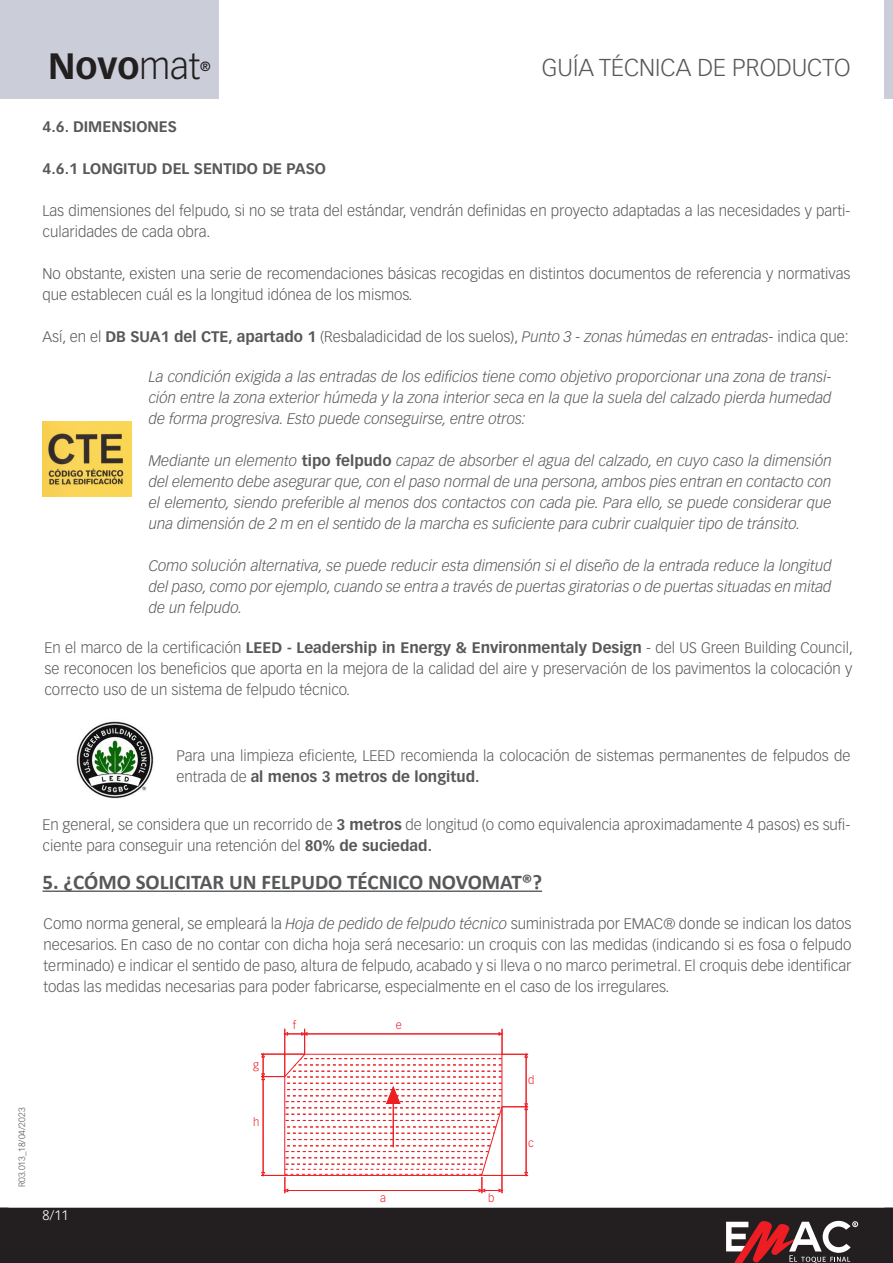
<style>
.page{position:relative;width:893px;height:1263px;background:#fff}
.page>*{position:absolute;margin:0;border:0;box-sizing:border-box;transform-origin:0 0}
.t1{font:700 36px "Vectora LT Std";color:#231f20}
.t2{font:300 24px "Vectora LT Std";color:#57585a}
.t3{font:700 21px "Calibri";color:#57585a}
.Estilo_de_párrafo_1{font:300 15px/21px "Vectora LT Std";color:#57585a}
.Estilo_de_párrafo_1-2{font:italic 300 15px/21px "Vectora LT Std";color:#57585a;text-align:justify}
.Estilo_de_párrafo_1-3{font:700 15px "Vectora LT Std";color:#57585a}
.Estilo_de_párrafo_1-4{font:300 13.5px "Vectora LT Std";color:#fff}
.t4{font:700 13.05px "Vectora LT Std";color:#231f20}
.t5{font:300 11.25px "Vectora LT Std";color:#ee1d23}
.t6{font:300 9px "Vectora LT Std";color:#57585a}
.s1{font-weight:300}
.s2{font-weight:700}
.s3{font-style:italic}
.s4{font-weight:700;font-style:normal}
</style>
<div class="page">
<div style="left:0;top:1208px;width:884px;height:55px;background:#231f20"></div>
<svg style="left:884px;top:1208px;width:9px;height:55px"></svg>
<svg style="left:726px;top:1221px;width:132px;height:42px"></svg>
<div style="left:0;top:0;width:219px;height:98px;background:#cbced9"></div>
<div style="left:884px;top:0;width:9px;height:98px;background:#cbced9"></div>
<img style="left:43px;top:422px;width:89px;height:75px">
<img style="left:76px;top:721px;width:78px;height:78px">
<hr style="left:43px;top:890px;width:499px;height:2px;background:#57585a">
<svg style="left:261px;top:1029px;width:267px;height:164px"></svg>
<h1 class="t1" style="left:48px;top:44px;width:154px">Novo<span class="s1">mat</span></h1>
<p class="t4" style="left:200px;top:59px;width:12px">®</p>
<h2 class="t2" style="left:542px;top:54px;width:310px">GUÍA TÉCNICA DE PRODUCTO</h2>
<p class="Estilo_de_párrafo_1-3" style="left:43px;top:117px;width:136px">4.6. DIMENSIONES</p>
<p class="Estilo_de_párrafo_1-3" style="left:43px;top:159px;width:285px">4.6.1 LONGITUD DEL SENTIDO DE PASO</p>
<p class="Estilo_de_párrafo_1" style="left:43px;top:200px;width:809px">Las dimensiones del felpudo, si no se trata del estándar, vendrán definidas en proyecto adaptadas a las necesidades y parti&shy;cularidades de cada obra.</p>
<p class="Estilo_de_párrafo_1" style="left:43px;top:263px;width:809px">No obstante, existen una serie de recomendaciones básicas recogidas en distintos documentos de referencia y normativas que establecen cuál es la longitud idónea de los mismos.</p>
<p class="Estilo_de_párrafo_1" style="left:43px;top:326px;width:808px">Así, en el <span class="s2">DB SUA1 del CTE, apartado 1</span> (Resbaladicidad de los suelos), <span class="s3">Punto 3 - zonas húmedas en entradas-</span> indica que:</p>
<p class="Estilo_de_párrafo_1-2" style="left:149px;top:366px;width:684px">La condición exigida a las entradas de los edificios tiene como objetivo proporcionar una zona de transi&shy;ción entre la zona exterior húmeda y la zona interior seca en la que la suela del calzado pierda humedad de forma progresiva. Esto puede conseguirse, entre otros:</p>
<p class="Estilo_de_párrafo_1-2" style="left:149px;top:450px;width:684px">Mediante un elemento <span class="s4">tipo felpudo</span> capaz de absorber el agua del calzado, en cuyo caso la dimensión del elemento debe asegurar que, con el paso normal de una persona, ambos pies entran en contacto con el elemento, siendo preferible al menos dos contactos con cada pie. Para ello, se puede considerar que una dimensión de 2 m en el sentido de la marcha es suficiente para cubrir cualquier tipo de tránsito.</p>
<p class="Estilo_de_párrafo_1-2" style="left:149px;top:555px;width:684px">Como solución alternativa, se puede reducir esta dimensión si el diseño de la entrada reduce la longitud del paso, como por ejemplo, cuando se entra a través de puertas giratorias o de puertas situadas en mitad de un felpudo.</p>
<p class="Estilo_de_párrafo_1" style="left:44px;top:637px;width:810px;text-align:justify">En el marco de la certificación <span class="s2">LEED - Leadership in Energy &amp; Environmentaly Design</span> - del US Green Building Council, se reconocen los beneficios que aporta en la mejora de la calidad del aire y preservación de los pavimentos la colocación y correcto uso de un sistema de felpudo técnico.</p>
<p class="t6" style="left:17px;top:1187px;width:81px;rotate:-90deg">R03.013_18/04/2023</p>
<p class="Estilo_de_párrafo_1" style="left:176px;top:745px;width:675px">Para una limpieza eficiente, LEED recomienda la colocación de sistemas permanentes de felpudos de entrada de <span class="s2">al menos 3 metros de longitud.</span></p>
<p class="Estilo_de_párrafo_1" style="left:43px;top:814px;width:809px">En general, se considera que un recorrido de <span class="s2">3 metros</span> de longitud (o como equivalencia aproximadamente 4 pasos) es sufi&shy;ciente para conseguir una retención del <span class="s2">80% de suciedad.</span></p>
<p class="t3" style="left:43px;top:867px;width:501px">5. ¿CÓMO SOLICITAR UN FELPUDO TÉCNICO NOVOMAT®?</p>
<p class="Estilo_de_párrafo_1" style="left:44px;top:914px;width:809px;text-align:justify">Como norma general, se empleará la <span class="s3">Hoja de pedido de felpudo técnico</span> suministrada por EMAC® donde se indican los datos necesarios. En caso de no contar con dicha hoja será necesario: un croquis con las medidas (indicando si es fosa o felpudo terminado) e indicar el sentido de paso, altura de felpudo, acabado y si lleva o no marco perimetral. El croquis debe identificar todas las medidas necesarias para poder fabricarse, especialmente en el caso de los irregulares.</p>
<p class="Estilo_de_párrafo_1-4" style="left:43px;top:1208px;width:28px">8/11</p>
<p class="t5" style="left:253px;top:1058px;width:7px">g</p>
<p class="t5" style="left:253px;top:1115px;width:8px">h</p>
<p class="t5" style="left:293px;top:1018px;width:5px">f</p>
<p class="t5" style="left:396px;top:1018px;width:8px">e</p>
<p class="t5" style="left:380px;top:1192px;width:7px">a</p>
<p class="t5" style="left:488px;top:1192px;width:8px">b</p>
<p class="t5" style="left:528px;top:1074px;width:8px">d</p>
<p class="t5" style="left:528px;top:1136px;width:7px">c</p>
</div>
